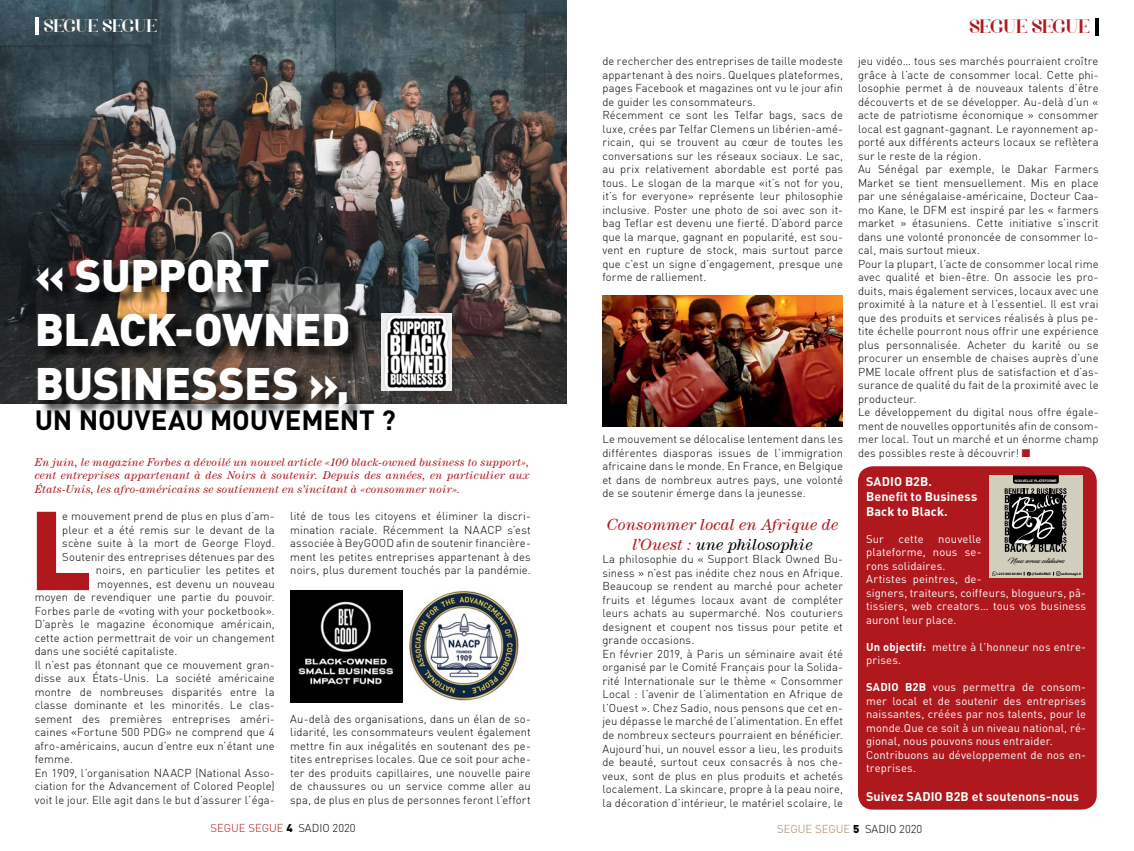
<style>
.page{position:relative;width:1134px;height:851px;background:#fff}
.page>*{position:absolute;margin:0;border:0;box-sizing:border-box;transform-origin:0 0}
.t1{font:900 45px/54px "DIN";letter-spacing:-.005em;color:#fff}
.t2{font:700 27.5px "DIN";letter-spacing:.01em;color:#000}
.t3{font:20px "Voor";letter-spacing:-.03em;color:#af191e}
.t4{font:18.75px "Voor";letter-spacing:-.025em;color:#fff}
.t5{font:italic 16.25px/19.5px "Century";letter-spacing:.015em;color:#af191e;text-align:center}
.t6{font:700 12.5px/15px "DIN";letter-spacing:.01em;color:#fff}
.t7{font:300 11.25px/13.5px "DIN";letter-spacing:.01em;color:#000;text-align:justify}
.t8{font:11.25px/13.5px "DIN";letter-spacing:.01em;color:#fff}
.t9{font:italic 11.25px/13.5px "Century";letter-spacing:.025em;color:#af191e;text-align:justify}
.t10{font:300 11.25px "DIN";color:#af191e}
.t11{font:300 11.25px "DIN";color:#a18363}
.t12{font:6.75px "Blacksword";color:#000}
.t13{font:700 3.75px "Myriad Pro";color:#000}
.t14{font:700 3.5px "Myriad Pro";color:#000}
.t15{font:700 3.38px "Arial";color:#fff}
.s1{font-weight:900;color:#000}
.s2{color:#000}
.s3{color:#af191e}
.s4{font-weight:700}
</style>
<div class="page">
<div style="left:858px;top:466px;width:239px;height:343px;background:#af191e;border-radius:15px"></div>
<img style="left:0;top:0;width:567px;height:403px">
<hr style="left:35px;top:18px;width:4px;height:17px;background:#fff">
<hr style="left:1095px;top:18px;width:3px;height:17px;background:#000">
<div style="left:39px;top:261px;width:325px;height:162px;background:#000;opacity:.75"></div>
<svg style="left:37px;top:511px;width:52px;height:79px"></svg>
<img style="left:291px;top:590px;width:112px;height:112px">
<img style="left:409px;top:591px;width:110px;height:110px">
<img style="left:602px;top:295px;width:241px;height:131px">
<div style="left:989px;top:475px;width:93px;height:103px;background:#d2cebc"></div>
<svg style="left:1005px;top:475px;width:62px;height:77px;background:#4e4e4a"></svg>
<svg style="left:992px;top:571px;width:4px;height:4px"></svg>
<svg style="left:1024px;top:571px;width:7px;height:4px"></svg>
<svg style="left:1053px;top:571px;width:7px;height:4px"></svg>
<img style="left:381px;top:314px;width:70px;height:76px">
<h3 class="t4" style="left:44px;top:14px;width:115px">SEGUE SEGUE</h3>
<h1 class="t1" style="left:35px;top:246px;width:69px">« SUPP</h1>
<h1 class="t1" style="left:35px;top:246px;width:317px;text-indent:152px">ORT<br>BLACK-OWNED<br>BUSINESSES »,</h1>
<h2 class="t2" style="left:35px;top:402px;width:363px">un nouveau mouvement ?</h2>
<p class="t9" style="left:35px;top:455px;width:496px">En juin, le magazine Forbes a dévoilé un nouvel article «100 black-owned business to support», cent entreprises appartenant à des Noirs à soutenir. Depuis des années, en particulier aux États-Unis, les afro-américains se soutiennent en s’incitant à «consommer noir».</p>
<p class="t7" style="left:62px;top:509px;width:214px">e mouvement prend de plus en plus d’am-</p>
<p class="t7" style="left:62px;top:522px;width:214px">pleur et a été remis sur le devant de la</p>
<p class="t7" style="left:62px;top:536px;width:214px">scène suite à la mort de George Floyd.</p>
<p class="t7" style="left:62px;top:549px;width:214px">Soutenir des entreprises détenues par des</p>
<p class="t7" style="left:96px;top:563px;width:180px">noirs, en particulier les petites et</p>
<p class="t7" style="left:97px;top:576px;width:179px">moyennes, est devenu un nouveau</p>
<p class="t7" style="left:35px;top:590px;width:241px">moyen de revendiquer une partie du pouvoir.</p>
<p class="t7" style="left:35px;top:603px;width:241px">Forbes parle de «voting with your pocketbook».</p>
<p class="t7" style="left:35px;top:617px;width:242px">D’après le magazine économique américain,</p>
<p class="t7" style="left:35px;top:630px;width:241px">cette action permettrait de voir un changement</p>
<p class="t7" style="left:35px;top:644px;width:144px">dans une société capitaliste.</p>
<p class="t7" style="left:35px;top:657px;width:242px">I l n’est pas étonnant que ce mouvement gran-</p>
<p class="t7" style="left:35px;top:671px;width:242px">disse aux États-U nis. La société américaine</p>
<p class="t7" style="left:35px;top:684px;width:242px">montre de nombreuses disparités entre la</p>
<p class="t7" style="left:35px;top:698px;width:242px">classe dominante et les minorités. Le clas-</p>
<p class="t7" style="left:35px;top:711px;width:242px">sement des premières entreprises améri-</p>
<p class="t7" style="left:35px;top:725px;width:241px">caines «Fortune 500 PDG» ne comprend que 4</p>
<p class="t7" style="left:35px;top:738px;width:242px">afro-américains, aucun d’entre eux n’étant une</p>
<p class="t7" style="left:35px;top:752px;width:40px">femme.</p>
<p class="t7" style="left:35px;top:765px;width:242px">En 1909, l’organisation NAACP (National Asso-</p>
<p class="t7" style="left:35px;top:779px;width:242px">ciation for the Advancement of Colored People)</p>
<p class="t7" style="left:35px;top:792px;width:242px">voit le jour. Elle agit dans le but d’assurer l’éga-</p>
<p class="t7" style="left:290px;top:509px;width:242px">lité de tous les citoyens et éliminer la discri&shy;mination raciale. Récemment la NAACP s’est associée à BeyGOOD</p>
<p class="t7" style="left:290px;top:536px;width:242px;text-indent:106px">afin de soutenir financière&shy;ment les petites entreprises appartenant à des noirs, plus durement touchés par la pandémie.</p>
<p class="t7" style="left:290px;top:711px;width:242px">Au-delà des organisations, dans un élan de so&shy;lidarité, les consommateurs veulent également mettre fin aux inégalités en soutenant des pe&shy;tites entreprises locales. Que ce soit pour ache&shy;ter des produits capillaires, une nouvelle paire de chaussures ou un service comme aller au spa, de plus en plus de personnes feront l’effort</p>
<p class="t10" style="left:210px;top:820px;width:147px">segue segue <span class="s1">4</span> <span class="s2">sadio 2020</span></p>
<p class="t7" style="left:602px;top:54px;width:242px;text-align:left">de rechercher des entreprises de taille modeste appartenant à des noirs. Quelques plateformes, pages Facebook et magazines ont vu le jour afin de guider les consommateurs.<br>Récemment ce sont les Telfar bags, sacs de luxe, crées par Telfar Clemens un libérien-amé&shy;ricain, qui se trouvent au cœur de toutes les conversations sur les réseaux sociaux. Le sac, au prix relativement abordable est porté pas tous. Le slogan de la marque «it’s not for you, it’s for everyone» représente leur philosophie inclusive. Poster une photo de soi avec son it&shy;bag Teflar est devenu une fierté. D ’abord parce que la marque, gagnant en popularité, est sou&shy;vent en rupture de stock, mais surtout parce que c’est un signe d’engagement, presque une forme de ralliement.</p>
<p class="t7" style="left:602px;top:432px;width:242px">Le mouvement se délocalise lentement dans les différentes diasporas issues de l’immigration africaine dans le monde. En France, en Belgique et dans de nombreux autres pays, une volonté de se soutenir émerge dans la jeunesse.</p>
<h3 class="t5" style="left:607px;top:515px;width:233px">Consommer local en Afrique de l’Ouest : <span class="s2">une philosophie</span></h3>
<p class="t7" style="left:602px;top:552px;width:242px;text-align:left">La philosophie du « Support Black Owned Bu&shy;siness » n’est pas inédite chez nous en Afrique.<br>Beaucoup se rendent au marché pour acheter fruits et légumes locaux avant de compléter leurs achats au supermarché. Nos couturiers designent et coupent nos tissus pour petite et grande occasions.<br>En février 2019, à Paris un séminaire avait été organisé par le Comité Français pour la Solida&shy;rité I nternationale sur le thème « Consommer Local : l’avenir de l’alimentation en Afrique de l’Ouest ». Chez Sadio, nous pensons que cet en&shy;jeu dépasse le marché de l’alimentation. En effet de nombreux secteurs pourraient en bénéficier.<br>Aujourd’hui, un nouvel essor a lieu, les produits de beauté, surtout ceux consacrés à nos che&shy;veux, sont de plus en plus produits et achetés localement. La skincare, propre à la peau noire, la décoration d’intérieur, le matériel scolaire, le</p>
<h3 class="t3" style="left:969px;top:14px;width:123px">SEGUE SEGUE</h3>
<p class="t7" style="left:858px;top:54px;width:242px;text-align:left">jeu vidéo… tous ses marchés pourraient croître grâce à l’acte de consommer local. Cette phi&shy;losophie permet à de nouveaux talents d’être découverts et de se développer. Au-delà d’un « acte de patriotisme économique » consommer local est gagnant-gagnant. Le rayonnement ap&shy;porté aux différents acteurs locaux se reflètera sur le reste de la région.<br>Au Sénégal par exemple, le Dakar Farmers Market se tient mensuellement. Mis en place par une sénégalaise-américaine, Docteur Caa&shy;mo Kane, le D FM est inspiré par les « farmers market » étasuniens. Cette initiative s’inscrit dans une volonté prononcée de consommer lo&shy;cal, mais surtout mieux.<br>Pour la plupart, l’acte de consommer local rime avec qualité et bien-être. O n associe les pro&shy;duits, mais également services, locaux avec une proximité à la nature et à l’essentiel. I l est vrai que des produits et services réalisés à plus pe&shy;tite échelle pourront nous offrir une expérience plus personnalisée. Acheter du karité ou se procurer un ensemble de chaises auprès d’une PME locale offrent plus de satisfaction et d’as&shy;surance de qualité du fait de la proximité avec le producteur.<br>Le développement du digital nous offre égale&shy;ment de nouvelles opportunités afin de consom&shy;mer local. Tout un marché et un énorme champ des possibles reste à découvrir! <span class="s3">■</span></p>
<p class="t6" style="left:866px;top:473px;width:113px">SADIO B2B.<br>Benefit to Business<br>Back to Black.</p>
<p class="t8" style="left:866px;top:531px;width:19px">Sur</p>
<p class="t8" style="left:898px;top:531px;width:27px">cette</p>
<p class="t15" style="left:1015px;top:478px;width:43px">NOUVELLE PLATEFORME</p>
<p class="t8" style="left:866px;top:531px;width:221px;text-indent:72px">nouvelle<br>plateforme, nous se-<br>rons solidaires.<br>Artistes peintres, de-<br>signers, traiteurs, coiffeurs, blogueurs, pâ&shy;tissiers, web creators… tous vos business auront leur place.</p>
<p class="t8" style="left:866px;top:639px;width:221px"><span class="s4">Un objectif:</span> mettre à l’honneur nos entre&shy;prises.</p>
<p class="t8" style="left:866px;top:680px;width:221px"><span class="s4">SADIO B2B</span> vous permettra de consom&shy;mer local et de soutenir des entreprises naissantes, créées par nos talents, pour le monde.Que ce soit à un niveau national, ré&shy;gional, nous pouvons nous entraider.<br>Contribuons au développement de nos en&shy;treprises.</p>
<p class="t6" style="left:866px;top:788px;width:215px">Suivez SADIO B2B et soutenons-nous</p>
<p class="t12" style="left:1008px;top:556px;width:58px">Nous serons solidaires</p>
<p class="t14" style="left:997px;top:571px;width:27px">+225 846 80 604</p>
<p class="t14" style="left:1061px;top:571px;width:22px">sadiomag2.0</p>
<p class="t13" style="left:1031px;top:571px;width:21px">@SadioMali</p>
<p class="t11" style="left:777px;top:822px;width:147px">segue segue <span class="s1">5</span> <span class="s2">sadio 2020</span></p>
</div>
